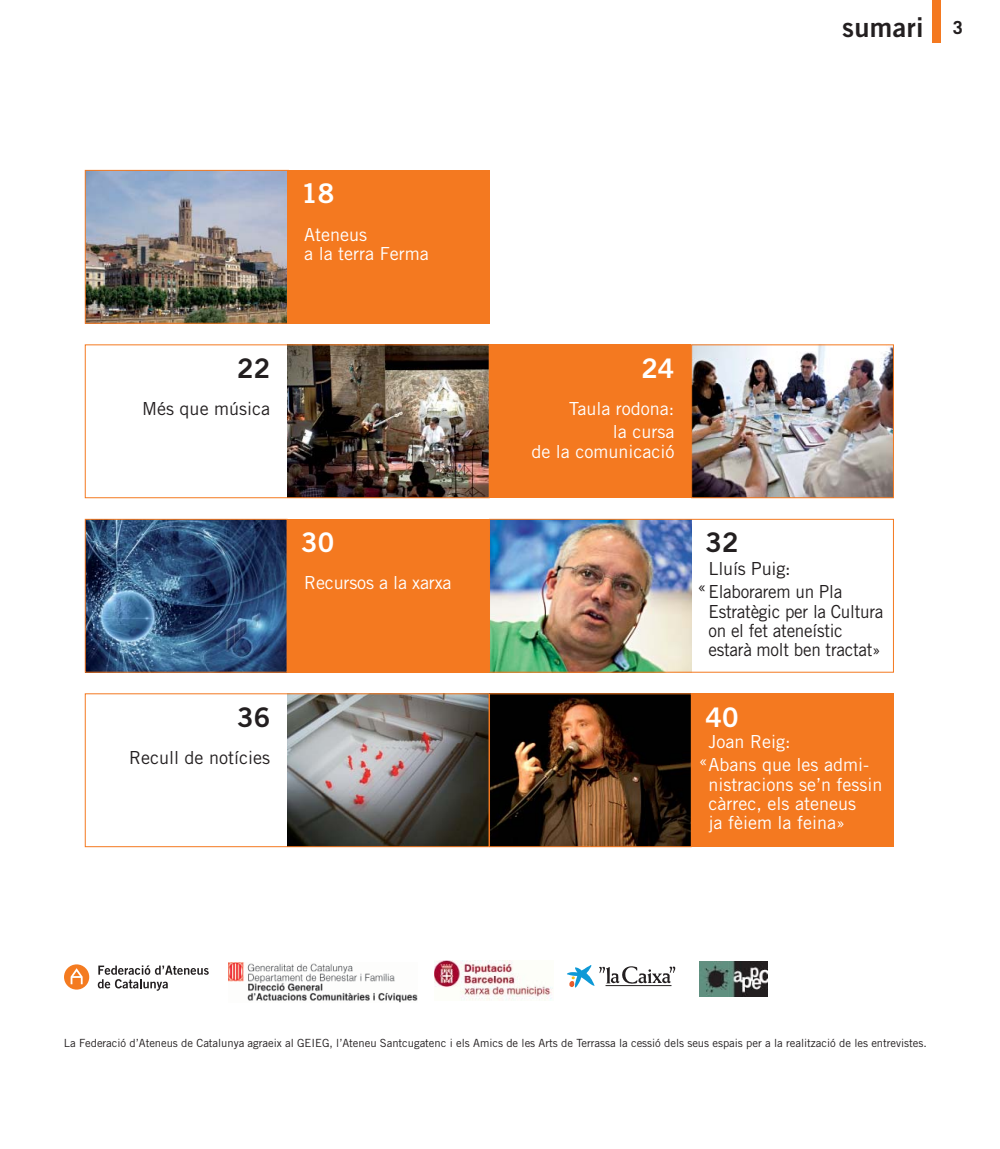
<style>
.page{position:relative;width:1000px;height:1149px;background:#fff}
.page>*{position:absolute;margin:0;border:0;box-sizing:border-box;transform-origin:0 0}
.t1{font:27px "Trade Gothic LT Std Bd 2";letter-spacing:.015em;color:#231f20}
.t2{font:27px "Trade Gothic LT Std Bd 2";color:#fff}
.t3{font:18px/19.2px "Trade Gothic LT Std";color:#fff}
.t4{font:18px/19.2px "Trade Gothic LT Std";letter-spacing:-.015em;color:#231f20;scale:.95 1}
.t5{font:18px/23.4px "Trade Gothic LT Std";letter-spacing:-.015em;color:#231f20}
.t6{font:11.25px "Trade Gothic LT Std";letter-spacing:-.005em;color:#231f20}
.s1{font-family:"Trade Gothic LT Std";font-weight:700;font-size:18px}
</style>
<div class="page">
<svg style="left:567px;top:965px;width:108px;height:22px"></svg>
<img style="left:228px;top:962px;width:189px;height:39px">
<svg style="left:98px;top:965px;width:111px;height:25px"></svg>
<div style="left:64px;top:964px;width:25px;height:25px;background:#f47b20;border-radius:50%"></div>
<svg style="left:70px;top:966px;width:13px;height:19px"></svg>
<img style="left:434px;top:960px;width:119px;height:40px">
<div style="left:931px;top:0;width:9px;height:43px;background:#f47920"></div>
<img style="left:699px;top:961px;width:68px;height:35px">
<img style="left:87px;top:172px;width:199px;height:149px">
<div style="left:85px;top:170px;width:203px;height:153px;border:1px solid #f47920"></div>
<div style="left:287px;top:170px;width:202px;height:153px;background:#f47920"></div>
<img style="left:287px;top:346px;width:200px;height:149px">
<div style="left:489px;top:344px;width:202px;height:153px;background:#f47920"></div>
<img style="left:693px;top:346px;width:198px;height:149px">
<img style="left:87px;top:521px;width:198px;height:149px">
<div style="left:85px;top:519px;width:202px;height:153px;border:1px solid #f47920"></div>
<div style="left:287px;top:519px;width:202px;height:153px;background:#f47920"></div>
<img style="left:491px;top:521px;width:200px;height:149px">
<div style="left:489px;top:519px;width:404px;height:153px;border:1px solid #f47920"></div>
<img style="left:287px;top:695px;width:200px;height:149px">
<div style="left:85px;top:693px;width:404px;height:153px;border:1px solid #f47920"></div>
<img style="left:491px;top:695px;width:198px;height:149px">
<div style="left:691px;top:693px;width:202px;height:153px;background:#f47920"></div>
<h1 class="t2" style="left:301px;top:184px;width:34px">18</h1>
<h2 class="t3" style="left:304px;top:226px;width:126px">Ateneus<br>a la terra Ferma</h2>
<h1 class="t1" style="left:237px;top:358px;width:34px">22</h1>
<h2 class="t5" style="left:142px;top:398px;width:129px">Més que música</h2>
<h1 class="t2" style="left:301px;top:532px;width:34px">30</h1>
<h2 class="t3" style="left:304px;top:575px;width:149px">Recursos a la xarxa</h2>
<h1 class="t1" style="left:237px;top:707px;width:34px">36</h1>
<h2 class="t5" style="left:129px;top:747px;width:143px">Recull de notícies</h2>
<h1 class="t1" style="left:842px;top:18px;width:122px">sumari <span class="s1">3</span></h1>
<h1 class="t2" style="left:641px;top:358px;width:34px">24</h1>
<h2 class="t3" style="left:569px;top:398px;width:107px;line-height:23.4px;text-align:right">Taula rodona: la cursa</h2>
<h2 class="t3" style="left:531px;top:443px;width:145px">de la comunicació</h2>
<h1 class="t1" style="left:705px;top:532px;width:34px">32</h1>
<h2 class="t5" style="left:708px;top:558px;width:135px">Lluís Puig:<br>Elaborarem un Pla</h2>
<h2 class="t4" style="left:708px;top:603px;width:185px">Estratègic per la Cultura on el fet ateneístic estarà molt ben tractat»</h2>
<h2 class="t5" style="left:697px;top:576px;width:10px">«</h2>
<h1 class="t2" style="left:705px;top:707px;width:34px">40</h1>
<h2 class="t3" style="left:708px;top:731px;width:162px;line-height:23.4px">Joan Reig:<br>Abans que les admi-</h2>
<h2 class="t3" style="left:708px;top:775px;width:175px">nistracions se’n fessin càrrec, els ateneus<br>ja fèiem la feina»</h2>
<h2 class="t3" style="left:698px;top:752px;width:10px">«</h2>
<p class="t6" style="left:64px;top:1038px;width:864px">La Federació d’Ateneus de Catalunya agraeix al GEIEG, l’Ateneu Santcugatenc i els Amics de les Arts de Terrassa la cessió dels seus espais per a la realització de les entrevistes.</p>
</div>
